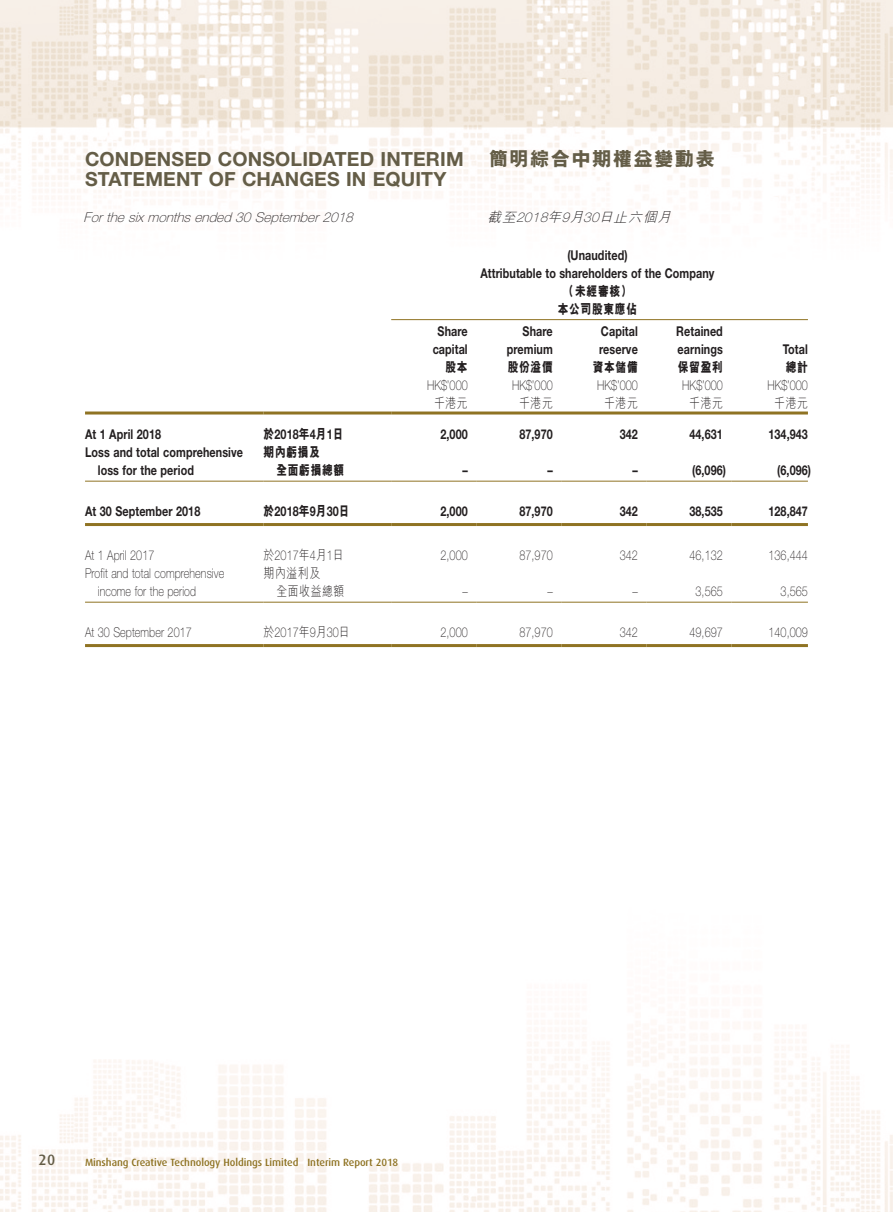
<style>
.page{position:relative;width:893px;height:1212px;background:#fff}
.page>*{position:absolute;margin:0;border:0;box-sizing:border-box;transform-origin:0 0}
.Heading_1{font:700 19.5px/19.5px "Helvetica Neue LT Std";letter-spacing:.01em;color:#645d47}
.C_Heading_1{font:800 19.5px "M Hei HK";letter-spacing:.06em;color:#645d47}
.t1{font:500 15px "Dax";color:#645d47}
.Body_Text{font:700 13.5px/18px "Helvetica Neue LT Std";letter-spacing:.01em;color:#231f20;scale:.8 1}
.Body_Text-2{font:100 13.5px/18px "Helvetica Neue LT Std";letter-spacing:.01em;color:#231f20;scale:.8 1}
.Body_Text-3{font:800 13.5px/18px "M Hei HK";letter-spacing:.06em;color:#231f20;scale:.8 1}
.Body_Text-4{font:italic 100 13.5px "Helvetica Neue LT Std";color:#231f20}
.Body_Text-5{font:300 13.5px/18px "M Hei HK";letter-spacing:.06em;color:#231f20;scale:.8 1}
.C_Body_Text{font:italic 300 13.5px "M Hei HK";color:#231f20}
.t2{font:500 10.5px "Dax";letter-spacing:-.01em;color:#8f7323}
.s1{font-family:"Helvetica Neue LT Std";font-weight:100}
.s2{font-family:"M Hei HK";font-weight:800}
.s3{font-family:"M Hei HK";font-weight:300}
</style>
<div class="page">
<img style="left:0;top:0;width:893px;height:1212px">
<hr style="left:391px;top:319px;width:417px;height:1px;background:#8f7323">
<hr style="left:85px;top:411px;width:179px;height:3px;background:#8f7323">
<hr style="left:264px;top:411px;width:127px;height:3px;background:#8f7323">
<hr style="left:391px;top:411px;width:417px;height:3px;background:#8f7323">
<hr style="left:85px;top:481px;width:179px;height:1px;background:#8f7323">
<hr style="left:264px;top:481px;width:127px;height:1px;background:#8f7323">
<hr style="left:391px;top:481px;width:85px;height:1px;background:#8f7323">
<hr style="left:476px;top:481px;width:85px;height:1px;background:#8f7323">
<hr style="left:561px;top:481px;width:85px;height:1px;background:#8f7323">
<hr style="left:646px;top:481px;width:85px;height:1px;background:#8f7323">
<hr style="left:731px;top:481px;width:77px;height:1px;background:#8f7323">
<hr style="left:85px;top:523px;width:179px;height:3px;background:#8f7323">
<hr style="left:264px;top:523px;width:127px;height:3px;background:#8f7323">
<hr style="left:391px;top:523px;width:85px;height:3px;background:#8f7323">
<hr style="left:476px;top:523px;width:85px;height:3px;background:#8f7323">
<hr style="left:561px;top:523px;width:85px;height:3px;background:#8f7323">
<hr style="left:646px;top:523px;width:85px;height:3px;background:#8f7323">
<hr style="left:731px;top:523px;width:77px;height:3px;background:#8f7323">
<hr style="left:85px;top:602px;width:179px;height:1px;background:#8f7323">
<hr style="left:264px;top:602px;width:127px;height:1px;background:#8f7323">
<hr style="left:391px;top:602px;width:85px;height:1px;background:#8f7323">
<hr style="left:476px;top:602px;width:85px;height:1px;background:#8f7323">
<hr style="left:561px;top:602px;width:85px;height:1px;background:#8f7323">
<hr style="left:646px;top:602px;width:85px;height:1px;background:#8f7323">
<hr style="left:731px;top:602px;width:77px;height:1px;background:#8f7323">
<hr style="left:85px;top:644px;width:179px;height:3px;background:#8f7323">
<hr style="left:264px;top:644px;width:127px;height:3px;background:#8f7323">
<hr style="left:391px;top:644px;width:85px;height:3px;background:#8f7323">
<hr style="left:476px;top:644px;width:85px;height:3px;background:#8f7323">
<hr style="left:561px;top:644px;width:85px;height:3px;background:#8f7323">
<hr style="left:646px;top:644px;width:85px;height:3px;background:#8f7323">
<hr style="left:731px;top:644px;width:77px;height:3px;background:#8f7323">
<p class="Heading_1" style="left:85px;top:149px;width:380px">CONDENSED CONSOLIDATED INTERIM<br>STATEMENT OF CHANGES IN EQUITY</p>
<p class="Body_Text-4" style="left:84px;top:210px;width:275px">Forthesixmonthsended 30 September2018</p>
<p class="Body_Text" style="left:438px;top:322px;width:39px">Share</p>
<p class="Body_Text" style="left:433px;top:340px;width:45px">capital</p>
<p class="C_Heading_1" style="left:489px;top:149px;width:227px">簡明綜合中期權益變動表</p>
<p class="C_Body_Text" style="left:488px;top:210px;width:188px">截至<span class="s1">2018</span>年<span class="s1">9</span>月<span class="s1">30</span>日止六個月</p>
<p class="Body_Text" style="left:567px;top:246px;width:77px">(Unaudited)</p>
<p class="Body_Text" style="left:480px;top:264px;width:294px">Attributable to shareholders of the Company</p>
<p class="Body_Text-3" style="left:563px;top:282px;width:87px">（未經審核）</p>
<p class="Body_Text-3" style="left:558px;top:300px;width:101px">本公司股東應佔</p>
<p class="Body_Text" style="left:523px;top:322px;width:39px">Share</p>
<p class="Body_Text" style="left:507px;top:340px;width:59px">premium</p>
<p class="Body_Text" style="left:601px;top:322px;width:48px">Capital</p>
<p class="Body_Text" style="left:599px;top:340px;width:50px">reserve</p>
<p class="Body_Text" style="left:676px;top:322px;width:60px">Retained</p>
<p class="Body_Text" style="left:677px;top:340px;width:58px">earnings</p>
<p class="Body_Text" style="left:783px;top:340px;width:33px">Total</p>
<p class="Body_Text-3" style="left:445px;top:358px;width:29px">股本</p>
<p class="Body_Text-3" style="left:508px;top:358px;width:58px">股份溢價</p>
<p class="Body_Text-3" style="left:593px;top:358px;width:58px">資本儲備</p>
<p class="Body_Text-3" style="left:678px;top:358px;width:58px">保留盈利</p>
<p class="Body_Text-3" style="left:786px;top:358px;width:29px">總計</p>
<p class="Body_Text-2" style="left:427px;top:376px;width:52px">HK$’000</p>
<p class="Body_Text-2" style="left:512px;top:376px;width:52px">HK$’000</p>
<p class="Body_Text-2" style="left:597px;top:376px;width:52px">HK$’000</p>
<p class="Body_Text-2" style="left:682px;top:376px;width:52px">HK$’000</p>
<p class="Body_Text-2" style="left:767px;top:376px;width:52px">HK$’000</p>
<p class="Body_Text-5" style="left:434px;top:394px;width:44px">千港元</p>
<p class="Body_Text-5" style="left:519px;top:394px;width:44px">千港元</p>
<p class="Body_Text-5" style="left:604px;top:394px;width:44px">千港元</p>
<p class="Body_Text-5" style="left:689px;top:394px;width:44px">千港元</p>
<p class="Body_Text-5" style="left:774px;top:394px;width:44px">千港元</p>
<p class="Body_Text" style="left:85px;top:425px;width:97px">At 1 April 2018</p>
<p class="Body_Text" style="left:264px;top:425px;width:101px"><span class="s2">於</span>2018<span class="s2">年</span>4<span class="s2">月</span>1<span class="s2">日</span></p>
<p class="Body_Text" style="left:440px;top:425px;width:36px">2,000</p>
<p class="Body_Text" style="left:519px;top:425px;width:43px">87,970</p>
<p class="Body_Text" style="left:620px;top:425px;width:24px">342</p>
<p class="Body_Text" style="left:689px;top:425px;width:43px">44,631</p>
<p class="Body_Text" style="left:768px;top:425px;width:51px">134,943</p>
<p class="Body_Text" style="left:98px;top:443px;width:183px;text-indent:-13px">Loss and total comprehensive loss for the period</p>
<p class="Body_Text-3" style="left:276px;top:443px;width:86px;text-indent:-13px">期內虧損及<br>全面虧損總額</p>
<p class="Body_Text" style="left:462px;top:461px;width:8px">–</p>
<p class="Body_Text" style="left:547px;top:461px;width:8px">–</p>
<p class="Body_Text" style="left:632px;top:461px;width:8px">–</p>
<p class="Body_Text" style="left:692px;top:461px;width:44px">(6,096)</p>
<p class="Body_Text" style="left:777px;top:461px;width:44px">(6,096)</p>
<p class="Body_Text" style="left:85px;top:502px;width:146px">At 30 September 2018</p>
<p class="Body_Text" style="left:264px;top:502px;width:109px"><span class="s2">於</span>2018<span class="s2">年</span>9<span class="s2">月</span>30<span class="s2">日</span></p>
<p class="Body_Text" style="left:440px;top:502px;width:36px">2,000</p>
<p class="Body_Text" style="left:519px;top:502px;width:43px">87,970</p>
<p class="Body_Text" style="left:620px;top:502px;width:24px">342</p>
<p class="Body_Text" style="left:689px;top:502px;width:43px">38,535</p>
<p class="Body_Text" style="left:768px;top:502px;width:51px">128,847</p>
<p class="Body_Text-2" style="left:85px;top:546px;width:88px">At 1 April 2017</p>
<p class="Body_Text-2" style="left:264px;top:546px;width:101px"><span class="s3">於</span>2017<span class="s3">年</span>4<span class="s3">月</span>1<span class="s3">日</span></p>
<p class="Body_Text-2" style="left:440px;top:546px;width:36px">2,000</p>
<p class="Body_Text-2" style="left:519px;top:546px;width:43px">87,970</p>
<p class="Body_Text-2" style="left:620px;top:546px;width:24px">342</p>
<p class="Body_Text-2" style="left:689px;top:546px;width:43px">46,132</p>
<p class="Body_Text-2" style="left:768px;top:546px;width:51px">136,444</p>
<p class="Body_Text-2" style="left:98px;top:564px;width:160px;text-indent:-13px">Profit and total comprehensive income for the period</p>
<p class="Body_Text-5" style="left:276px;top:564px;width:86px;text-indent:-13px">期內溢利及<br>全面收益總額</p>
<p class="Body_Text-2" style="left:462px;top:582px;width:8px">–</p>
<p class="Body_Text-2" style="left:547px;top:582px;width:8px">–</p>
<p class="Body_Text-2" style="left:632px;top:582px;width:8px">–</p>
<p class="Body_Text-2" style="left:695px;top:582px;width:36px">3,565</p>
<p class="Body_Text-2" style="left:781px;top:582px;width:36px">3,565</p>
<p class="Body_Text-2" style="left:85px;top:623px;width:135px">At 30 September 2017</p>
<p class="Body_Text-2" style="left:264px;top:623px;width:109px"><span class="s3">於</span>2017<span class="s3">年</span>9<span class="s3">月</span>30<span class="s3">日</span></p>
<p class="Body_Text-2" style="left:440px;top:623px;width:36px">2,000</p>
<p class="Body_Text-2" style="left:519px;top:623px;width:43px">87,970</p>
<p class="Body_Text-2" style="left:620px;top:623px;width:24px">342</p>
<p class="Body_Text-2" style="left:689px;top:623px;width:43px">49,697</p>
<p class="Body_Text-2" style="left:768px;top:623px;width:51px">140,009</p>
<p class="t1" style="left:38px;top:1152px;width:18px">20</p>
<p class="t2" style="left:85px;top:1156px;width:315px">Minshang Creative Technology Holdings Limited Interim Report 2018</p>
</div>
